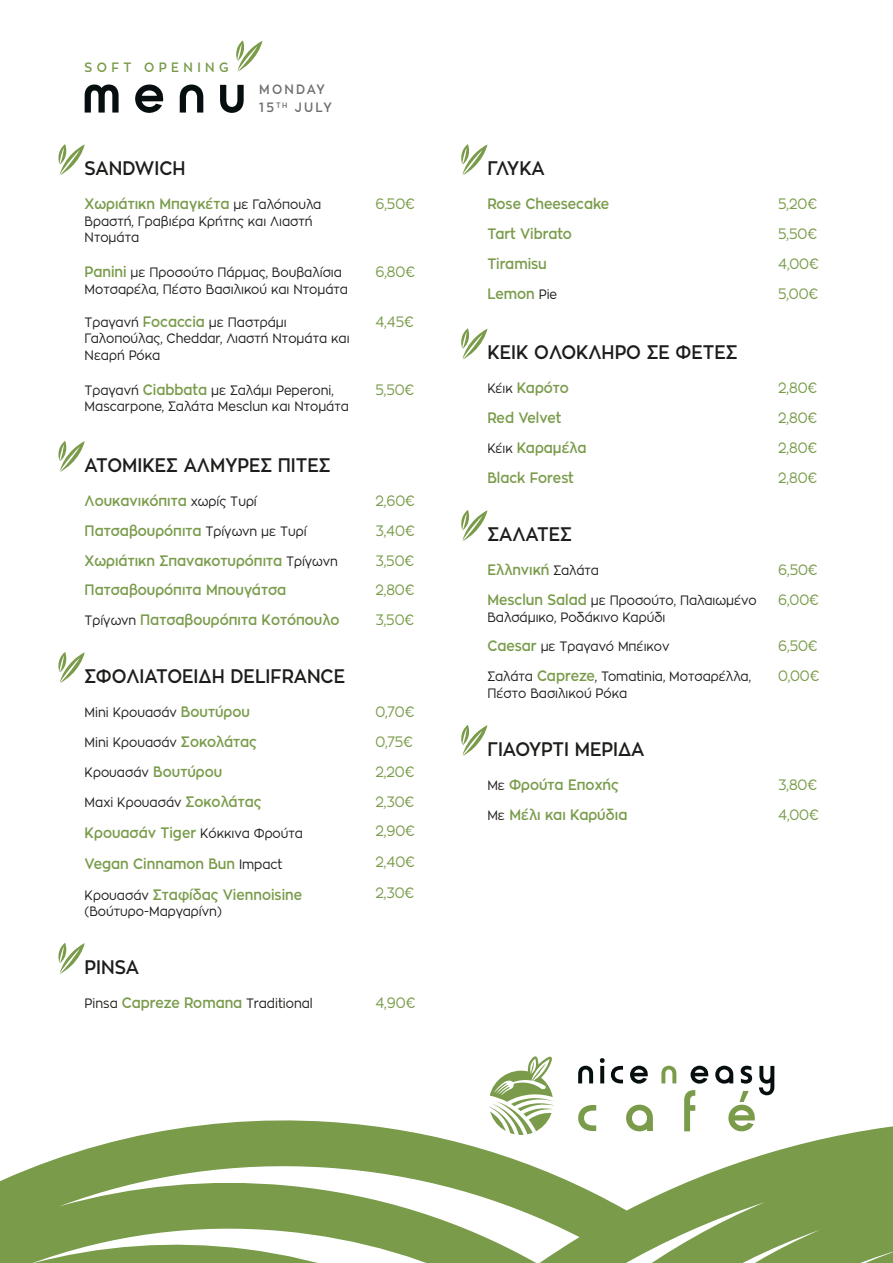
<style>
.page{position:relative;width:893px;height:1263px;background:#fff}
.page>*{position:absolute;margin:0;border:0;box-sizing:border-box;transform-origin:0 0}
.t1{font:600 19.5px "Zona Pro";color:#1d1d1b;scale:.9 1}
.t2{font:600 15px/31px "Zona Pro";color:#799b4a;scale:.9 1}
.t3{font:15px/31px "Zona Pro";color:#799b4a;scale:.9 1}
.t4{font:13.5px/16.5px "Zona Pro";color:#1d1d1b;scale:.9 1}
.t5{font:600 13.5px/18px "Zona Pro";letter-spacing:.18em;color:#706f6f;scale:.9 1}
.t6{font:600 13.5px "Zona Pro";letter-spacing:.36em;color:#799b4a;scale:.9 1}
.s1{font-weight:400;font-size:13.5px;color:#1d1d1b}
.s2{font-weight:600;font-size:15px;color:#799b4a}
</style>
<div class="page">
<svg style="left:58px;top:144px;width:27px;height:31px"></svg>
<svg style="left:58px;top:441px;width:27px;height:31px"></svg>
<svg style="left:461px;top:144px;width:26px;height:31px"></svg>
<svg style="left:461px;top:328px;width:26px;height:31px"></svg>
<svg style="left:58px;top:652px;width:27px;height:31px"></svg>
<svg style="left:58px;top:943px;width:27px;height:31px"></svg>
<svg style="left:0;top:1120px;width:893px;height:143px;fill:#799b4a"></svg>
<svg style="left:488px;top:1056px;width:66px;height:79px"></svg>
<svg style="left:611px;top:1066px;width:12px;height:17px"></svg>
<svg style="left:600px;top:1058px;width:5px;height:25px"></svg>
<svg style="left:578px;top:1066px;width:15px;height:17px"></svg>
<svg style="left:661px;top:1066px;width:15px;height:17px"></svg>
<svg style="left:630px;top:1066px;width:18px;height:17px"></svg>
<svg style="left:690px;top:1066px;width:19px;height:17px"></svg>
<svg style="left:626px;top:1105px;width:27px;height:26px"></svg>
<svg style="left:578px;top:1105px;width:18px;height:26px"></svg>
<svg style="left:684px;top:1090px;width:11px;height:41px"></svg>
<svg style="left:715px;top:1066px;width:59px;height:65px"></svg>
<svg style="left:85px;top:85px;width:34px;height:28px"></svg>
<svg style="left:180px;top:85px;width:23px;height:28px"></svg>
<svg style="left:220px;top:85px;width:24px;height:28px"></svg>
<svg style="left:135px;top:85px;width:29px;height:28px"></svg>
<svg style="left:236px;top:40px;width:26px;height:32px"></svg>
<svg style="left:461px;top:510px;width:26px;height:31px"></svg>
<svg style="left:461px;top:725px;width:26px;height:31px"></svg>
<p class="t6" style="left:85px;top:58px;width:161px">SOFT OPENING</p>
<p class="t5" style="left:259px;top:81px;width:82px">MONDAY<br>15 <sup>TH</sup> JULY</p>
<h1 class="t1" style="left:85px;top:155px;width:114px">SANDWICH</h1>
<p class="t2" style="left:85px;top:188px;width:264px">Χωριάτικη Μπαγκέτα <span class="s1">με Γαλόπουλα</span></p>
<p class="t3" style="left:375px;top:188px;width:45px">6,50€</p>
<p class="t4" style="left:85px;top:212px;width:255px">Βραστή, Γραβιέρα Κρήτης και Λιαστή<br>Ντομάτα</p>
<p class="t4" style="left:85px;top:264px;width:287px"><span class="s2">Panini</span> με Προσούτο Πάρμας, Βουβαλίσια</p>
<p class="t3" style="left:375px;top:256px;width:45px">6,80€</p>
<p class="t4" style="left:85px;top:281px;width:294px">Μοτσαρέλα, Πέστο Βασιλικού και Ντομάτα</p>
<p class="t4" style="left:85px;top:313px;width:226px">Τραγανή <span class="s2">Focaccia</span> με Παστράμι</p>
<p class="t3" style="left:375px;top:306px;width:44px">4,45€</p>
<p class="t4" style="left:85px;top:330px;width:296px">Γαλοπούλας, Cheddar, Λιαστή Ντομάτα και<br>Νεαρή Ρόκα</p>
<p class="t4" style="left:85px;top:382px;width:278px">Τραγανή <span class="s2">Ciabbata</span> με Σαλάμι Peperoni,</p>
<p class="t3" style="left:375px;top:374px;width:44px">5,50€</p>
<p class="t4" style="left:85px;top:398px;width:295px">Mascarpone, Σαλάτα Mesclun και Ντομάτα</p>
<h1 class="t1" style="left:85px;top:452px;width:275px">ΑΤΟΜΙΚΕΣ ΑΛΜΥΡΕΣ ΠΙΤΕΣ</h1>
<p class="t2" style="left:85px;top:485px;width:193px">Λουκανικόπιτα <span class="s1">χωρίς Τυρί</span></p>
<p class="t3" style="left:375px;top:485px;width:45px">2,60€</p>
<p class="t2" style="left:85px;top:515px;width:248px">Πατσαβουρόπιτα <span class="s1">Τρίγωνη με Τυρί</span></p>
<p class="t3" style="left:375px;top:515px;width:45px">3,40€</p>
<p class="t2" style="left:85px;top:545px;width:283px">Χωριάτικη Σπανακοτυρόπιτα <span class="s1">Τρίγωνη</span></p>
<p class="t3" style="left:375px;top:545px;width:44px">3,50€</p>
<p class="t2" style="left:85px;top:575px;width:226px">Πατσαβουρόπιτα Μπουγάτσα</p>
<p class="t3" style="left:375px;top:574px;width:45px">2,80€</p>
<p class="t2" style="left:85px;top:604px;width:285px"><span class="s1">Τρίγωνη</span> Πατσαβουρόπιτα Κοτόπουλο</p>
<p class="t3" style="left:375px;top:604px;width:44px">3,50€</p>
<h1 class="t1" style="left:85px;top:663px;width:291px">ΣΦΟΛΙΑΤΟΕΙΔΗ DELIFRANCE</h1>
<p class="t4" style="left:85px;top:704px;width:185px">Mini Κρουασάν <span class="s2">Βουτύρου</span></p>
<p class="t3" style="left:375px;top:696px;width:45px">0,70€</p>
<p class="t4" style="left:85px;top:734px;width:193px">Mini Κρουασάν <span class="s2">Σοκολάτας</span></p>
<p class="t3" style="left:375px;top:726px;width:43px">0,75€</p>
<p class="t4" style="left:85px;top:764px;width:154px">Κρουασάν <span class="s2">Βουτύρου</span></p>
<p class="t3" style="left:375px;top:756px;width:45px">2,20€</p>
<p class="t4" style="left:85px;top:793px;width:198px">Maxi Κρουασάν <span class="s2">Σοκολάτας</span></p>
<p class="t3" style="left:375px;top:786px;width:44px">2,30€</p>
<p class="t2" style="left:85px;top:817px;width:244px">Κρουασάν Tiger <span class="s1">Κόκκινα Φρούτα<br></span>Vegan Cinnamon Bun <span class="s1">Impact</span></p>
<p class="t3" style="left:375px;top:815px;width:45px">2,90€<br>2,40€</p>
<p class="t2" style="left:85px;top:879px;width:243px"><span class="s1">Κρουασάν</span> Σταφίδας Viennoisine</p>
<p class="t4" style="left:85px;top:903px;width:154px">(Βούτυρο-Μαργαρίνη)</p>
<p class="t3" style="left:375px;top:877px;width:44px">2,30€</p>
<h1 class="t1" style="left:85px;top:954px;width:62px">PINSA</h1>
<p class="t4" style="left:85px;top:995px;width:255px">Pinsa <span class="s2">Capreze Romana</span> Traditional</p>
<p class="t3" style="left:375px;top:987px;width:46px">4,90€</p>
<h1 class="t1" style="left:487px;top:155px;width:65px">ΓΛΥΚΑ</h1>
<p class="t2" style="left:487px;top:188px;width:137px">Rose Cheesecake</p>
<p class="t3" style="left:778px;top:188px;width:45px">5,20€</p>
<p class="t2" style="left:487px;top:218px;width:95px">Tart Vibrato</p>
<p class="t3" style="left:778px;top:218px;width:44px">5,50€</p>
<p class="t2" style="left:487px;top:248px;width:68px">Tiramisu</p>
<p class="t3" style="left:778px;top:248px;width:46px">4,00€</p>
<p class="t2" style="left:487px;top:278px;width:79px">Lemon <span class="s1">Pie</span></p>
<p class="t3" style="left:778px;top:278px;width:46px">5,00€</p>
<h1 class="t1" style="left:487px;top:340px;width:280px">ΚΕΙΚ ΟΛΟΚΛΗΡΟ ΣΕ ΦΕΤΕΣ</h1>
<p class="t2" style="left:487px;top:373px;width:92px"><span class="s1">Κέικ</span> Καρότο</p>
<p class="t3" style="left:778px;top:372px;width:45px">2,80€</p>
<p class="t2" style="left:487px;top:402px;width:84px">Red Velvet</p>
<p class="t3" style="left:778px;top:402px;width:45px">2,80€</p>
<p class="t2" style="left:487px;top:432px;width:112px"><span class="s1">Κέικ</span> Καραμέλα</p>
<p class="t3" style="left:778px;top:432px;width:45px">2,80€</p>
<p class="t2" style="left:487px;top:462px;width:98px">Black Forest</p>
<p class="t3" style="left:778px;top:462px;width:45px">2,80€</p>
<h1 class="t1" style="left:487px;top:521px;width:95px">ΣΑΛΑΤΕΣ</h1>
<p class="t2" style="left:487px;top:554px;width:126px">Ελληνική <span class="s1">Σαλάτα</span></p>
<p class="t3" style="left:778px;top:554px;width:45px">6,50€</p>
<p class="t4" style="left:487px;top:592px;width:301px"><span class="s2">Mesclun Salad</span> με Προσούτο, Παλαιωμένο</p>
<p class="t3" style="left:778px;top:584px;width:46px">6,00€</p>
<p class="t4" style="left:487px;top:608px;width:199px">Βαλσάμικο, Ροδάκινο Καρύδι</p>
<p class="t4" style="left:487px;top:638px;width:204px"><span class="s2">Caesar</span> με Τραγανό Μπέικον</p>
<p class="t3" style="left:778px;top:630px;width:45px">6,50€</p>
<p class="t4" style="left:487px;top:668px;width:294px">Σαλάτα <span class="s2">Capreze</span>, Tomatinia, Μοτσαρέλλα,</p>
<p class="t3" style="left:778px;top:660px;width:47px">0,00€</p>
<p class="t4" style="left:487px;top:685px;width:157px">Πέστο Βασιλικού Ρόκα</p>
<h1 class="t1" style="left:487px;top:736px;width:176px">ΓΙΑΟΥΡΤΙ ΜΕΡΙΔΑ</h1>
<p class="t2" style="left:487px;top:769px;width:147px"><span class="s1">Με</span> Φρούτα Εποχής</p>
<p class="t3" style="left:778px;top:769px;width:45px">3,80€</p>
<p class="t2" style="left:487px;top:799px;width:157px"><span class="s1">Με</span> Μέλι και Καρύδια</p>
<p class="t3" style="left:778px;top:799px;width:46px">4,00€</p>
</div>
